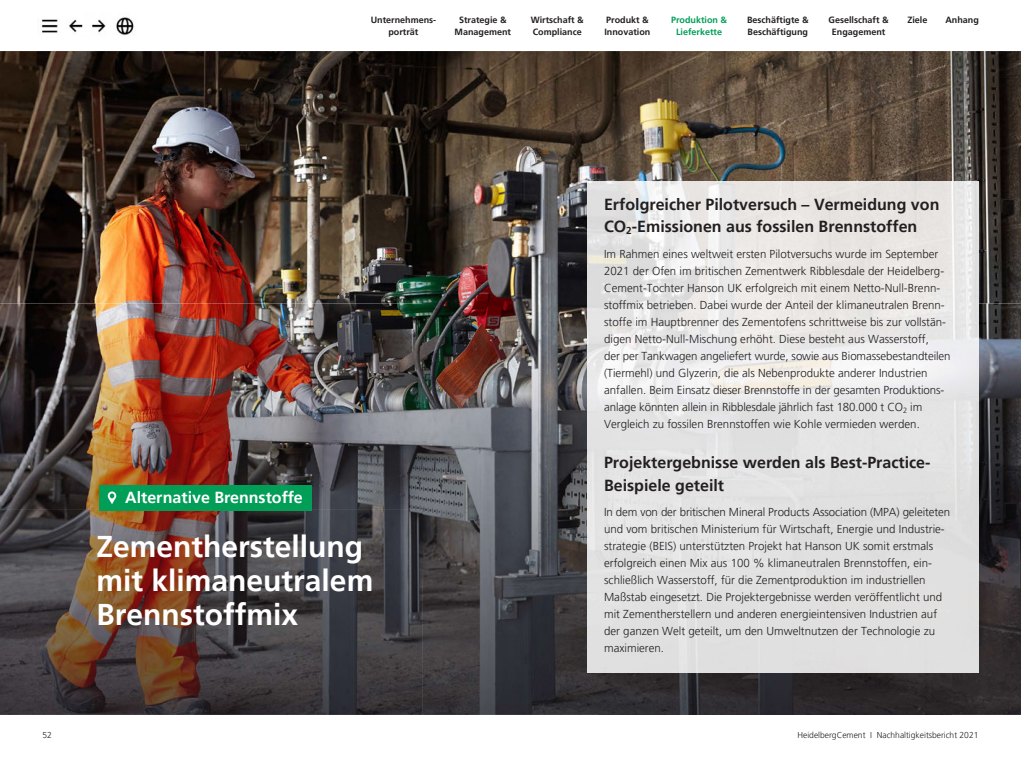
<style>
.page{position:relative;width:1021px;height:766px;background:#fff}
.page>*{position:absolute;margin:0;border:0;box-sizing:border-box;transform-origin:0 0}
.t1{font:700 30px/34px "Frutiger LT Std";color:#fff}
.t2{font:700 16px/22.7px "Frutiger LT Std";color:#231f20}
.t3{font:700 16px "Frutiger LT Std";color:#fff}
.t4{font:300 11.5px/17px "Frutiger LT Std";color:#231f20}
.t5{font:700 9px/11.3px "Frutiger LT Std";color:#231f20;text-align:center}
.t6{font:700 9px/11.3px "Frutiger LT Std";color:#009e57;text-align:center}
.t7{font:300 8.5px "Frutiger LT Std";color:#231f20}
</style>
<div class="page">
<img style="left:42px;top:17px;width:92px;height:18px">
<img style="left:0;top:51px;width:1020px;height:252px">
<img style="left:0;top:303px;width:422px;height:411px">
<img style="left:422px;top:303px;width:165px;height:274px">
<img style="left:951px;top:303px;width:69px;height:411px">
<img style="left:422px;top:577px;width:176px;height:137px">
<img style="left:598px;top:672px;width:353px;height:42px">
<div style="left:99px;top:485px;width:213px;height:25px;background:#009e57"></div>
<svg style="left:108px;top:491px;width:8px;height:13px"></svg>
<img style="left:587px;top:181px;width:391px;height:491px">
<p class="t5" style="left:370px;top:15px;width:67px">Unternehmens&shy;porträt</p>
<p class="t5" style="left:454px;top:15px;width:58px">Strategie &amp;<br>Management</p>
<p class="t5" style="left:531px;top:15px;width:55px;text-align:left">Wirtschaft &amp;<br>Compliance</p>
<p class="t5" style="left:604px;top:15px;width:48px;text-align:left">Produkt &amp;<br>Innovation</p>
<p class="t6" style="left:671px;top:15px;width:58px">Produktion &amp;<br>Lieferkette</p>
<p class="t5" style="left:747px;top:15px;width:63px;text-align:left">Beschäftigte &amp;<br>Beschäftigung</p>
<p class="t5" style="left:828px;top:15px;width:62px">Gesellschaft &amp;<br>Engagement</p>
<p class="t5" style="left:907px;top:15px;width:21px">Ziele</p>
<p class="t5" style="left:945px;top:15px;width:35px">Anhang</p>
<h2 class="t3" style="left:125px;top:488px;width:179px">Alternative Brennstoffe</h2>
<h1 class="t1" style="left:96px;top:529px;width:278px">Zementherstellung mit klimaneutralem<br>Brennstoffmix</h1>
<h2 class="t2" style="left:604px;top:193px;width:337px">Erfolgreicher Pilotversuch – Vermeidung von<br>CO<sub>2</sub>-Emissionen aus fossilen Brennstoffen</h2>
<p class="t4" style="left:604px;top:245px;width:348px">Im Rahmen eines weltweit ersten Pilotversuchs wurde im September 2021 der Ofen im britischen Zementwerk Ribblesdale der Heidelberg-Cement-Tochter Hanson UK erfolgreich mit einem Netto-Null-Brenn&shy;stoffmix betrieben. Dabei wurde der Anteil der klimaneutralen Brenn&shy;stoffe im Hauptbrenner des Zementofens schrittweise bis zur vollstän&shy;digen Netto-Null-Mischung erhöht. Diese besteht aus Wasserstoff,<br>der per Tankwagen angeliefert wurde, sowie aus Biomassebestandteilen (Tiermehl) und Glyzerin, die als Nebenprodukte anderer Industrien anfallen. Beim Einsatz dieser Brennstoffe in der gesamten Produktions&shy;anlage könnten allein in Ribblesdale jährlich fast 180.000 t CO<sub>2</sub> im Vergleich zu fossilen Brennstoffen wie Kohle vermieden werden.</p>
<h2 class="t2" style="left:604px;top:451px;width:328px">Projektergebnisse werden als Best-Practice-<br>Beispiele geteilt</h2>
<p class="t4" style="left:604px;top:503px;width:347px">In dem von der britischen Mineral Products Association (MPA) geleiteten und vom britischen Ministerium für Wirtschaft, Energie und Industrie&shy;strategie (BEIS) unterstützten Projekt hat Hanson UK somit erstmals erfolgreich einen Mix aus 100 % klimaneutralen Brennstoffen, ein&shy;schließlich Wasserstoff, für die Zementproduktion im industriellen Maßstab eingesetzt. Die Projektergebnisse werden veröffentlicht und mit Zementherstellern und anderen energieintensiven Industrien auf der ganzen Welt geteilt, um den Umweltnutzen der Technologie zu maximieren.</p>
<p class="t7" style="left:43px;top:730px;width:11px">52</p>
<p class="t7" style="left:797px;top:730px;width:182px">HeidelbergCement I Nachhaltigkeitsbericht 2021</p>
</div>
